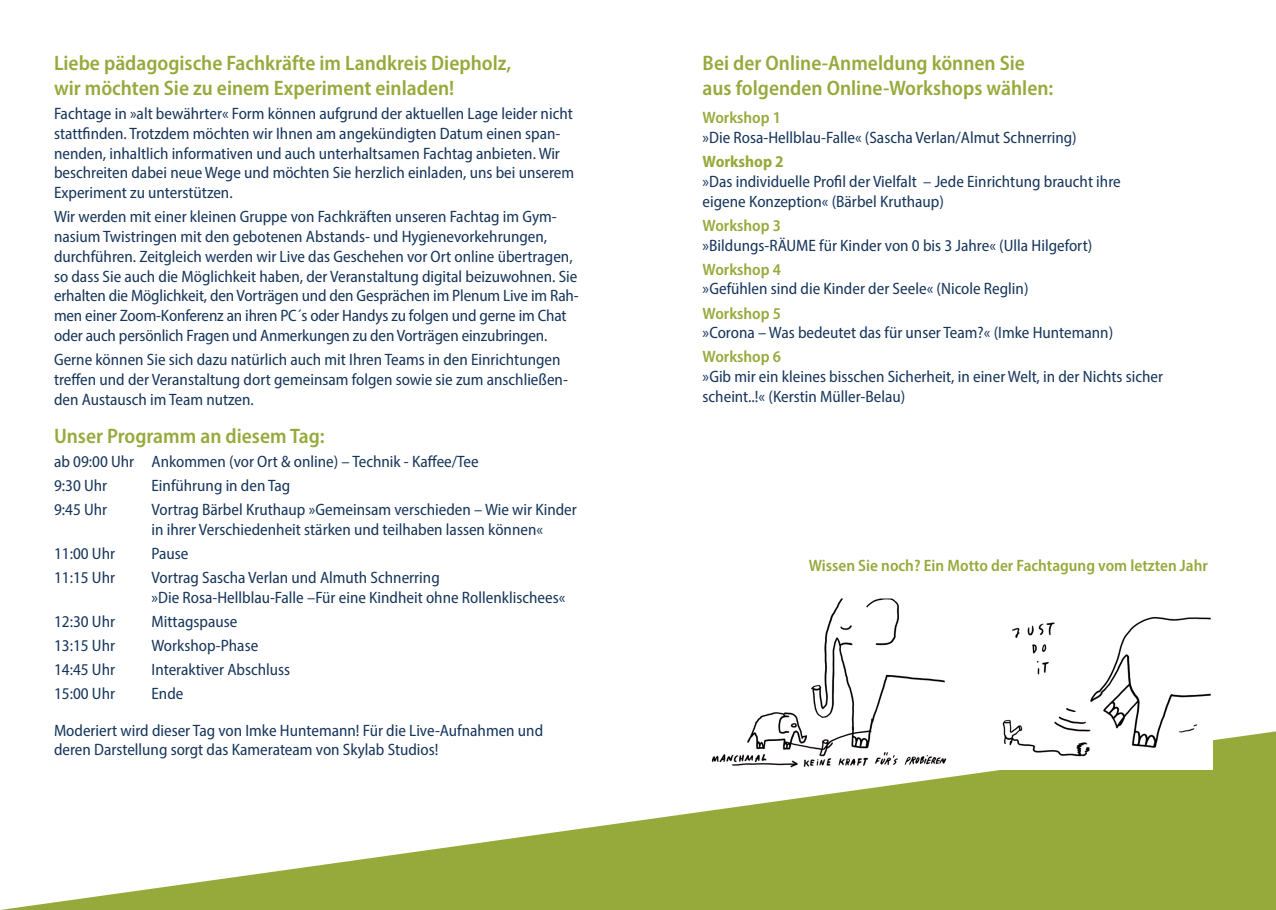
<style>
.page{position:relative;width:1276px;height:910px;background:#fff}
.page>*{position:absolute;margin:0;border:0;box-sizing:border-box;transform-origin:0 0}
.t1{font:600 semi-condensed 21px/25.2px "Myriad Pro";color:#96aa3c}
.t2{font:semi-condensed 16.5px/19.8px "Myriad Pro";color:#16355b}
.t3{font:600 semi-condensed 16.5px "Myriad Pro";color:#96aa3c}
.t4{font:700 semi-condensed 16.5px "Myriad Pro";color:#96aa3c}
</style>
<div class="page">
<svg style="left:0;top:731px;width:1276px;height:179px;fill:#96aa3c"></svg>
<img style="left:702px;top:598px;width:245px;height:171px">
<img style="left:968px;top:616px;width:244px;height:153px">
<p class="t1" style="left:54px;top:50px;width:459px">Liebe pädagogische Fachkräfte im Landkreis Diepholz, wir möchten Sie zu einem Experiment einladen!</p>
<p class="t2" style="left:54px;top:103px;width:522px">Fachtage in »alt bewährter« Form können aufgrund der aktuellen Lage leider nicht stattfinden. Trotzdem möchten wir Ihnen am angekündigten Datum einen span&shy;nenden, inhaltlich informativen und auch unterhaltsamen Fachtag anbieten. Wir beschreiten dabei neue Wege und möchten Sie herzlich einladen, uns bei unserem Experiment zu unterstützen.</p>
<p class="t2" style="left:54px;top:207px;width:526px">Wir werden mit einer kleinen Gruppe von Fachkräften unseren Fachtag im Gym&shy;nasium Twistringen mit den gebotenen Abstands- und Hygienevorkehrungen, durchführen. Zeitgleich werden wir Live das Geschehen vor Ort online übertragen, so dass Sie auch die Möglichkeit haben, der Veranstaltung digital beizuwohnen. Sie erhalten die Möglichkeit, den Vorträgen und den Gesprächen im Plenum Live im Rah&shy;men einer Zoom-Konferenz an ihren PC´s oder Handys zu folgen und gerne im Chat oder auch persönlich Fragen und Anmerkungen zu den Vorträgen einzubringen.</p>
<p class="t2" style="left:54px;top:349px;width:515px">Gerne können Sie sich dazu natürlich auch mit Ihren Teams in den Einrichtungen treffen und der Veranstaltung dort gemeinsam folgen sowie sie zum anschließen&shy;den Austausch im Team nutzen.</p>
<p class="t1" style="left:54px;top:423px;width:272px">Unser Programm an diesem Tag:</p>
<p class="t2" style="left:54px;top:449px;width:426px;line-height:24px">ab 09:00 Uhr Ankommen (vor Ort &amp; online) – Technik - Kaffee/Tee<br>9:30 Uhr</p>
<p class="t2" style="left:151px;top:475px;width:140px">Einführung in den Tag</p>
<p class="t2" style="left:54px;top:499px;width:55px">9:45 Uhr</p>
<p class="t2" style="left:151px;top:499px;width:427px">Vortrag Bärbel Kruthaup »Gemeinsam verschieden – Wie wir Kinder in ihrer Verschiedenheit stärken und teilhaben lassen können«</p>
<p class="t2" style="left:54px;top:543px;width:63px">11:00 Uhr</p>
<p class="t2" style="left:151px;top:543px;width:38px">Pause</p>
<p class="t2" style="left:54px;top:567px;width:63px">11:15 Uhr</p>
<p class="t2" style="left:151px;top:567px;width:415px">Vortrag Sascha Verlan und Almuth Schnerring<br>»Die Rosa-Hellblau-Falle –Für eine Kindheit ohne Rollenklischees«</p>
<p class="t2" style="left:54px;top:611px;width:63px">12:30 Uhr</p>
<p class="t2" style="left:151px;top:611px;width:87px">Mittagspause</p>
<p class="t2" style="left:54px;top:635px;width:63px">13:15 Uhr</p>
<p class="t2" style="left:151px;top:635px;width:108px">Workshop-Phase</p>
<p class="t2" style="left:54px;top:659px;width:63px">14:45 Uhr</p>
<p class="t2" style="left:151px;top:659px;width:140px">Interaktiver Abschluss</p>
<p class="t2" style="left:54px;top:683px;width:63px">15:00 Uhr</p>
<p class="t2" style="left:151px;top:683px;width:33px">Ende</p>
<p class="t2" style="left:54px;top:720px;width:491px">Moderiert wird dieser Tag von Imke Huntemann! Für die Live-Aufnahmen und deren Darstellung sorgt das Kamerateam von Skylab Studios!</p>
<p class="t1" style="left:702px;top:50px;width:352px">Bei der Online-Anmeldung können Sie aus folgenden Online-Workshops wählen:</p>
<p class="t3" style="left:702px;top:107px;width:80px">Workshop 1</p>
<p class="t2" style="left:702px;top:127px;width:375px">»Die Rosa-Hellblau-Falle« (Sascha Verlan/Almut Schnerring)</p>
<p class="t4" style="left:702px;top:151px;width:83px">Workshop 2</p>
<p class="t2" style="left:702px;top:171px;width:419px">»Das individuelle Profil der Vielfalt – Jede Einrichtung braucht ihre eigene Konzeption« (Bärbel Kruthaup)</p>
<p class="t3" style="left:702px;top:215px;width:80px">Workshop 3</p>
<p class="t2" style="left:702px;top:235px;width:391px">»Bildungs-RÄUME für Kinder von 0 bis 3 Jahre« (Ulla Hilgefort)</p>
<p class="t3" style="left:702px;top:259px;width:80px">Workshop 4</p>
<p class="t2" style="left:702px;top:279px;width:327px">»Gefühlen sind die Kinder der Seele« (Nicole Reglin)</p>
<p class="t3" style="left:702px;top:303px;width:80px">Workshop 5</p>
<p class="t2" style="left:702px;top:323px;width:412px">»Corona – Was bedeutet das für unser Team?« (Imke Huntemann)</p>
<p class="t3" style="left:702px;top:346px;width:80px">Workshop 6</p>
<p class="t2" style="left:702px;top:366px;width:462px">»Gib mir ein kleines bisschen Sicherheit, in einer Welt, in der Nichts sicher scheint..!« (Kerstin Müller-Belau)</p>
<p class="t3" style="left:809px;top:555px;width:400px">Wissen Sie noch? Ein Motto der Fachtagung vom letzten Jahr</p>
</div>
